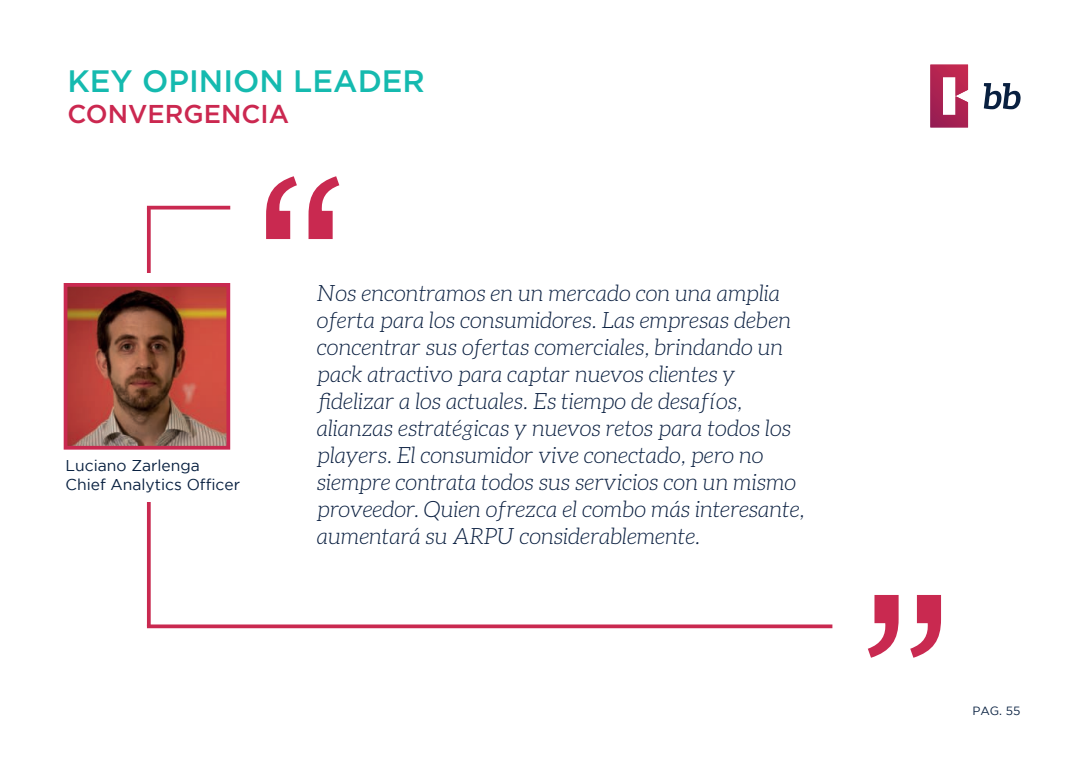
<style>
.page{position:relative;width:1088px;height:780px;background:#fff}
.page>*{position:absolute;margin:0;border:0;box-sizing:border-box;transform-origin:0 0}
.t1{font:500 31px "Gotham";color:#15baaf}
.t2{font:500 25.75px "Gotham";color:#cb2850}
.t3{font:italic 300 22.5px/27px "Aleo";color:#0b2041}
.t4{font:15.62px/18.8px "Gotham";color:#082040}
.t5{font:11.88px "Gotham";color:#092141}
</style>
<div class="page">
<svg style="left:930px;top:65px;width:38px;height:62px"></svg>
<svg style="left:984px;top:83px;width:36px;height:26px"></svg>
<svg style="left:266px;top:176px;width:73px;height:63px"></svg>
<svg style="left:868px;top:595px;width:73px;height:62px"></svg>
<hr style="left:147px;top:206px;width:83px;height:3px;background:#c92950">
<svg style="left:147px;top:209px;width:4px;height:415px"></svg>
<svg style="left:147px;top:624px;width:685px;height:4px;background:#cf4265"></svg>
<div style="left:63px;top:273px;width:168px;height:229px;background:#fff"></div>
<img style="left:69px;top:288px;width:156px;height:156px">
<div style="left:64px;top:283px;width:166px;height:166px;border:4px solid #c92950"></div>
<h1 class="t1" style="left:67px;top:63px;width:359px">KEY OPINION LEADER</h1>
<p class="t2" style="left:67px;top:99px;width:223px">CONVERGENCIA</p>
<p class="t4" style="left:66px;top:456px;width:176px">Luciano Zarlenga<br>Chief Analytics Officer</p>
<p class="t3" style="left:317px;top:280px;width:489px">Nos encontramos en un mercado con una amplia oferta para los consumidores. Las empresas deben concentrar sus ofertas comerciales, brindando un pack atractivo para captar nuevos clientes y fidelizar a los actuales. Es tiempo de desafíos, alianzas estratégicas y nuevos retos para todos los players. El consumidor vive conectado, pero no siempre contrata todos sus servicios con un mismo proveedor. Quien ofrezca el combo más interesante, aumentará su ARPU considerablemente.</p>
<p class="t5" style="left:972px;top:704px;width:50px">PAG. 55</p>
</div>
